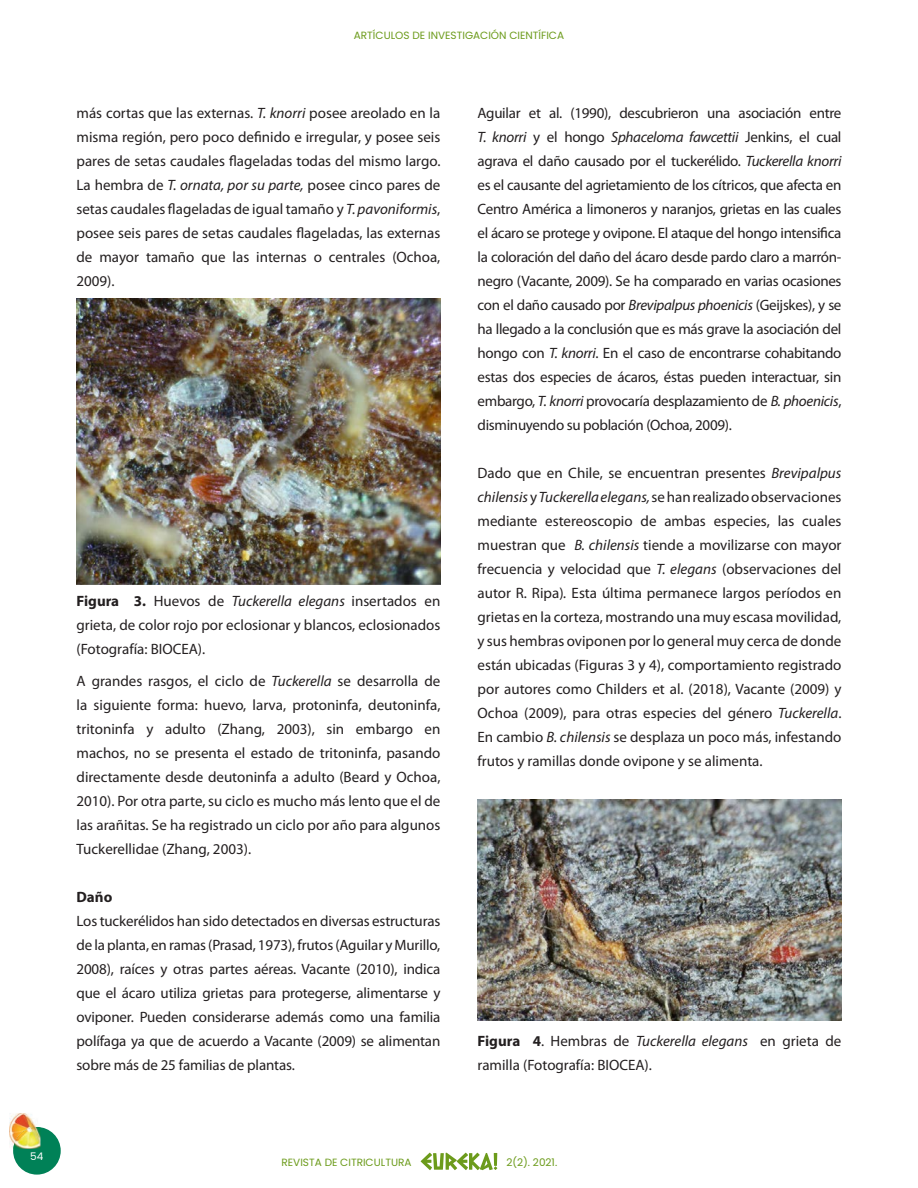
<style>
.page{position:relative;width:918px;height:1188px;background:#fff}
.page>*{position:absolute;margin:0;border:0;box-sizing:border-box;transform-origin:0 0}
.t1{font:15px/24px "Myriad Pro";color:#231f20;text-align:justify}
.t2{font:700 15px "Myriad Pro";color:#231f20}
.t3{font:10.5px "Poppins";color:#6c9b1b}
.t4{font:10.5px "Poppins";color:#fff}
.s1{font-style:italic}
.s2{font-weight:700}
</style>
<div class="page">
<div style="left:13px;top:1127px;width:48px;height:48px;background:#008157;border-radius:50%"></div>
<img style="left:9px;top:1113px;width:27px;height:34px">
<img style="left:13px;top:1127px;width:27px;height:22px">
<svg style="left:421px;top:1153px;width:76px;height:17px"></svg>
<img style="left:77px;top:298px;width:363px;height:287px">
<img style="left:478px;top:799px;width:363px;height:221px">
<p class="t4" style="left:30px;top:1150px;width:15px">54</p>
<p class="t3" style="left:354px;top:29px;width:212px">ARTÍCULOS DE INVESTIGACIÓN CIENTÍFICA</p>
<p class="t1" style="left:77px;top:100px;width:365px">más cortas que las externas. <span class="s1">T. knorri</span> posee areolado en la misma región, pero poco definido e irregular, y posee seis pares de setas caudales flageladas todas del mismo largo.<br>La hembra de <span class="s1">T. ornata, por su parte,</span> posee cinco pares de setas caudales flageladas de igual tamaño y <span class="s1">T. pavoniformis</span>, posee seis pares de setas caudales flageladas, las externas de mayor tamaño que las internas o centrales (Ochoa, 2009).</p>
<p class="t1" style="left:77px;top:589px;width:365px"><span class="s2">Figura 3.</span> Huevos de <span class="s1">Tuckerella elegans</span> insertados en grieta, de color rojo por eclosionar y blancos, eclosionados (Fotografía: BIOCEA).</p>
<p class="t1" style="left:77px;top:668px;width:365px">A grandes rasgos, el ciclo de <span class="s1">Tuckerella</span> se desarrolla de la siguiente forma: huevo, larva, protoninfa, deutoninfa, tritoninfa y adulto (Zhang, 2003), sin embargo en machos, no se presenta el estado de tritoninfa, pasando directamente desde deutoninfa a adulto (Beard y Ochoa, 2010). Por otra parte, su ciclo es mucho más lento que el de las arañitas. Se ha registrado un ciclo por año para algunos Tuckerellidae (Zhang, 2003).</p>
<p class="t2" style="left:77px;top:887px;width:37px">Daño</p>
<p class="t1" style="left:77px;top:908px;width:365px">Los tuckerélidos han sido detectados en diversas estructuras de la planta, en ramas (Prasad, 1973), frutos (Aguilar y Murillo, 2008), raíces y otras partes aéreas. Vacante (2010), indica que el ácaro utiliza grietas para protegerse, alimentarse y oviponer. Pueden considerarse además como una familia polífaga ya que de acuerdo a Vacante (2009) se alimentan sobre más de 25 familias de plantas.</p>
<p class="t1" style="left:478px;top:100px;width:365px">Aguilar et al. (1990), descubrieron una asociación entre <span class="s1">T. knorri</span> y el hongo <span class="s1">Sphaceloma fawcettii</span> Jenkins, el cual agrava el daño causado por el tuckerélido. <span class="s1">Tuckerella knorri </span>es el causante del agrietamiento de los cítricos, que afecta en Centro América a limoneros y naranjos, grietas en las cuales el ácaro se protege y ovipone. El ataque del hongo intensifica la coloración del daño del ácaro desde pardo claro a marrón&shy;negro (Vacante, 2009). Se ha comparado en varias ocasiones con el daño causado por <span class="s1">Brevipalpus phoenicis</span> (Geijskes), y se ha llegado a la conclusión que es más grave la asociación del hongo con <span class="s1">T. knorri</span>. En el caso de encontrarse cohabitando estas dos especies de ácaros, éstas pueden interactuar, sin embargo, <span class="s1">T. knorri</span> provocaría desplazamiento de <span class="s1">B. phoenicis</span>, disminuyendo su población (Ochoa, 2009).</p>
<p class="t1" style="left:478px;top:460px;width:365px">Dado que en Chile, se encuentran presentes <span class="s1">Brevipalpus chilensis</span> y <span class="s1">Tuckerella elegans,</span> se han realizado observaciones mediante estereoscopio de ambas especies, las cuales muestran que <span class="s1">B. chilensis</span> tiende a movilizarse con mayor frecuencia y velocidad que <span class="s1">T. elegans</span> (observaciones del autor R. Ripa)<span class="s1">.</span> Esta última permanece largos períodos en grietas en la corteza, mostrando una muy escasa movilidad, y sus hembras oviponen por lo general muy cerca de donde están ubicadas (Figuras 3 y 4), comportamiento registrado por autores como Childers et al. (2018), Vacante (2009) y Ochoa (2009), para otras especies del género <span class="s1">Tuckerella</span>.<br>En cambio <span class="s1">B. chilensis</span> se desplaza un poco más, infestando frutos y ramillas donde ovipone y se alimenta.</p>
<p class="t1" style="left:478px;top:1029px;width:365px"><span class="s2">Figura 4</span>. Hembras de <span class="s1">Tuckerella elegans</span> en grieta de ramilla (Fotografía: BIOCEA).</p>
<p class="t3" style="left:282px;top:1157px;width:132px">REVISTA DE CITRICULTURA</p>
<p class="t3" style="left:506px;top:1157px;width:52px">2(2). 2021.</p>
</div>
